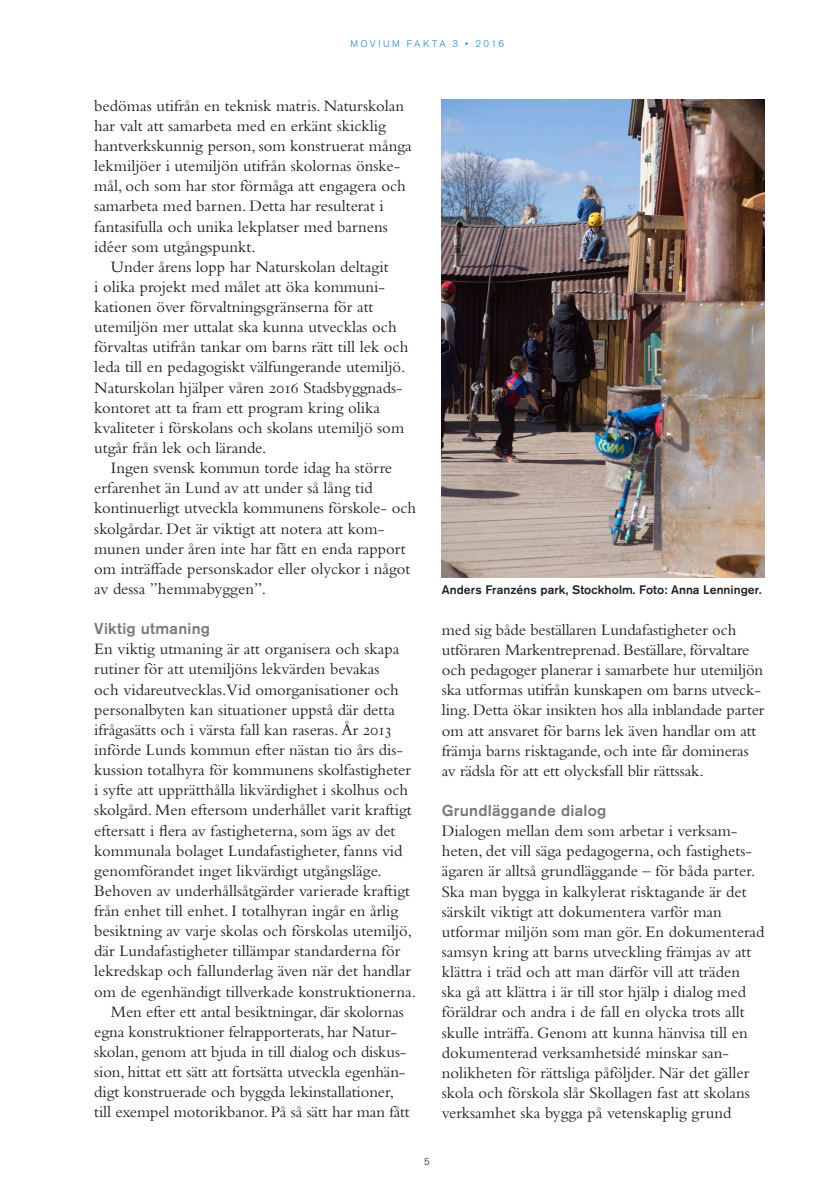
<style>
.page{position:relative;width:839px;height:1191px;background:#fff}
.page>*{position:absolute;margin:0;border:0;box-sizing:border-box;transform-origin:0 0}
.t1{font:16.62px/20.1px "Bembo";color:#231f20}
.t2{font:500 15.75px "Akzidenz Grotesk BQ";letter-spacing:.015em;color:#76787b}
.t3{font:500 12.25px "Akzidenz Grotesk BQ";letter-spacing:.005em;color:#231f20}
.t4{font:300 9.62px "Akzidenz Grotesk BQ";letter-spacing:.26em;color:#1b88c8}
.t5{font:300 9.62px "Akzidenz Grotesk BQ";color:#231f20}
.s1{font-family:"Bembo SC"}
</style>
<div class="page">
<img style="left:441px;top:99px;width:323px;height:479px">
<p class="t4" style="left:350px;top:38px;width:155px">MOVIUM FAKTA 3 • 2016</p>
<p class="t1" style="left:94px;top:95px;width:319px">bedömas utifrån en teknisk matris. Naturskolan har valt att samarbeta med en erkänt skicklig hantverkskunnig person, som konstruerat många lekmiljöer i utemiljön utifrån skolornas önske&shy;mål, och som har stor förmåga att engagera och samarbeta med barnen. Detta har resulterat i fantasifulla och unika lekplatser med barnens idéer som utgångspunkt.</p>
<p class="t1" style="left:94px;top:256px;width:315px;text-indent:17px">Under årens lopp har Naturskolan deltagit<br>i olika projekt med målet att öka kommuni&shy;kationen över förvaltningsgränserna för att utemiljön mer uttalat ska kunna utvecklas och förvaltas utifrån tankar om barns rätt till lek och leda till en pedagogiskt välfungerande utemiljö.<br>Naturskolan hjälper våren <span class="s1">2016</span> Stadsbyggnads&shy;kontoret att ta fram ett program kring olika kvaliteter i förskolans och skolans utemiljö som utgår från lek och lärande.</p>
<p class="t1" style="left:94px;top:457px;width:323px;text-indent:17px">Ingen svensk kommun torde idag ha större erfarenhet än Lund av att under så lång tid kontinuerligt utveckla kommunens förskole- och skolgårdar. Det är viktigt att notera att kom&shy;munen under åren inte har fått en enda rapport om inträffade personskador eller olyckor i något av dessa ”hemmabyggen”.</p>
<p class="t2" style="left:94px;top:619px;width:117px">Viktig utmaning</p>
<p class="t1" style="left:94px;top:638px;width:306px">En viktig utmaning är att organisera och skapa</p>
<p class="t1" style="left:94px;top:659px;width:286px">rutiner för att utemiljöns lekvärden bevakas</p>
<p class="t1" style="left:94px;top:679px;width:306px">och vidareutvecklas.Vid omorganisationer och</p>
<p class="t1" style="left:94px;top:699px;width:302px">personalbyten kan situationer uppstå där detta</p>
<p class="t1" style="left:94px;top:719px;width:299px">ifrågasätts och i värsta fall kan raseras. År <span class="s1">2013</span></p>
<p class="t1" style="left:94px;top:739px;width:310px">införde Lunds kommun efter nästan tio års dis-</p>
<p class="t1" style="left:94px;top:759px;width:318px">kussion totalhyra för kommunens skolfastigheter</p>
<p class="t1" style="left:94px;top:779px;width:315px">i syfte att upprätthålla likvärdighet i skolhus och</p>
<p class="t1" style="left:94px;top:799px;width:319px">skolgård. Men eftersom underhållet varit kraftigt</p>
<p class="t1" style="left:94px;top:820px;width:302px">eftersatt i flera av fastigheterna, som ägs av det</p>
<p class="t1" style="left:94px;top:840px;width:310px">kommunala bolaget Lundafastigheter, fanns vid</p>
<p class="t1" style="left:94px;top:860px;width:289px">genomförandet inget likvärdigt utgångsläge.</p>
<p class="t1" style="left:94px;top:880px;width:317px">Behoven av underhållsåtgärder varierade kraftigt</p>
<p class="t1" style="left:94px;top:900px;width:305px">från enhet till enhet. I totalhyran ingår en årlig</p>
<p class="t1" style="left:94px;top:920px;width:319px">besiktning av varje skolas och förskolas utemiljö,</p>
<p class="t1" style="left:94px;top:940px;width:307px">där Lundafastigheter tillämpar standarderna för</p>
<p class="t1" style="left:94px;top:960px;width:318px">lekredskap och fallunderlag även när det handlar</p>
<p class="t1" style="left:94px;top:981px;width:323px">om de egenhändigt tillverkade konstruktionerna.</p>
<p class="t1" style="left:111px;top:1001px;width:294px">Men efter ett antal besiktningar, där skolornas</p>
<p class="t1" style="left:94px;top:1021px;width:304px">egna konstruktioner felrapporterats, har Natur-</p>
<p class="t1" style="left:94px;top:1041px;width:313px">skolan, genom att bjuda in till dialog och diskus-</p>
<p class="t1" style="left:94px;top:1061px;width:312px">sion, hittat ett sätt att fortsätta utveckla egenhän-</p>
<p class="t1" style="left:94px;top:1081px;width:301px">digt konstruerade och byggda lekinstallationer,</p>
<p class="t1" style="left:94px;top:1101px;width:317px">till exempel motorikbanor. På så sätt har man fått</p>
<p class="t3" style="left:441px;top:582px;width:321px">Anders Franzéns park, Stockholm. Foto: Anna Lenninger.</p>
<p class="t1" style="left:441px;top:619px;width:324px">med sig både beställaren Lundafastigheter och utföraren Markentreprenad. Beställare, förvaltare och pedagoger planerar i samarbete hur utemiljön ska utformas utifrån kunskapen om barns utveck&shy;ling. Detta ökar insikten hos alla inblandade parter om att ansvaret för barns lek även handlar om att främja barns risktagande, och inte får domineras av rädsla för att ett olycksfall blir rättssak.</p>
<p class="t2" style="left:441px;top:801px;width:166px">Grundläggande dialog</p>
<p class="t1" style="left:441px;top:820px;width:324px">Dialogen mellan dem som arbetar i verksam&shy;heten, det vill säga pedagogerna, och fastighets&shy;ägaren är alltså grundläggande – för båda parter.<br>Ska man bygga in kalkylerat risktagande är det särskilt viktigt att dokumentera varför man utformar miljön som man gör. En dokumenterad samsyn kring att barns utveckling främjas av att klättra i träd och att man därför vill att träden<br>ska gå att klättra i är till stor hjälp i dialog med föräldrar och andra i de fall en olycka trots allt skulle inträffa. Genom att kunna hänvisa till en dokumenterad verksamhetsidé minskar san&shy;nolikheten för rättsliga påföljder. När det gäller skola och förskola slår Skollagen fast att skolans verksamhet ska bygga på vetenskaplig grund</p>
<p class="t5" style="left:424px;top:1156px;width:7px">5</p>
</div>
